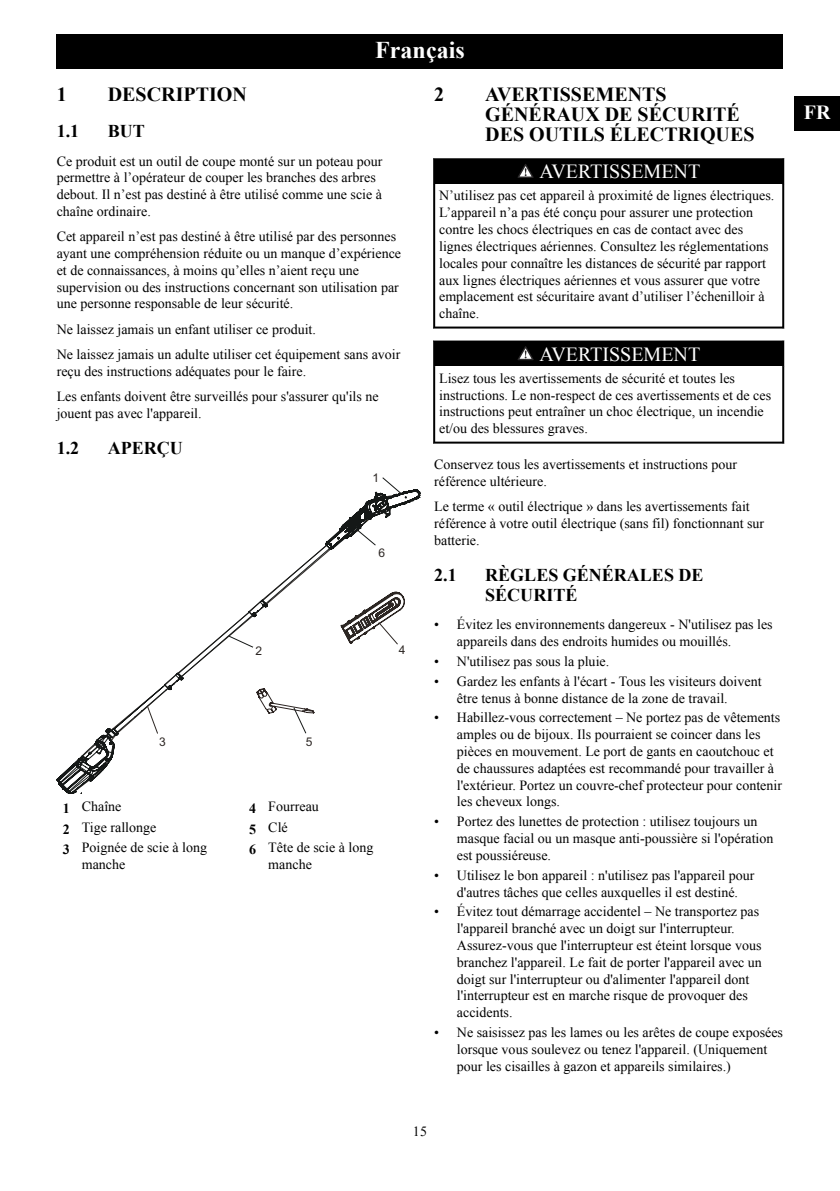
<style>
.page{position:relative;width:840px;height:1191px;background:#fff}
.page>*{position:absolute;margin:0;border:0;box-sizing:border-box;transform-origin:0 0}
.t1{font:700 24px "Times New Roman";color:#fff}
.t2{font:700 20px/20px "Times New Roman";color:#000}
.t3{font:20px "Times New Roman";color:#fff}
.t4{font:700 20px "Times New Roman";color:#fff}
.t5{font:700 18px/19.8px "Times New Roman";color:#000}
.t6{font:14px/16.8px "Times New Roman";color:#000}
.t7{font:12px "Arial";color:#2c2623}
.s1{font-weight:700}
</style>
<div class="page">
<svg style="left:57px;top:734px;width:58px;height:60px"></svg>
<svg style="left:105px;top:528px;width:235px;height:211px"></svg>
<svg style="left:146px;top:705px;width:12px;height:29px"></svg>
<svg style="left:340px;top:477px;width:80px;height:168px"></svg>
<div style="left:435px;top:160px;width:346px;height:24px;background:#000"></div>
<svg style="left:517px;top:164px;width:16px;height:14px"></svg>
<hr style="left:433px;top:158px;width:349px;height:2px;background:#000">
<hr style="left:433px;top:158px;width:2px;height:26px;background:#000">
<hr style="left:781px;top:158px;width:2px;height:26px;background:#000">
<hr style="left:433px;top:326px;width:349px;height:2px;background:#000">
<hr style="left:433px;top:184px;width:2px;height:144px;background:#000">
<hr style="left:781px;top:184px;width:2px;height:144px;background:#000">
<div style="left:435px;top:342px;width:346px;height:24px;background:#000"></div>
<svg style="left:517px;top:346px;width:16px;height:14px"></svg>
<hr style="left:433px;top:340px;width:349px;height:2px;background:#000">
<hr style="left:433px;top:340px;width:2px;height:26px;background:#000">
<hr style="left:781px;top:340px;width:2px;height:26px;background:#000">
<hr style="left:433px;top:441px;width:349px;height:2px;background:#000">
<hr style="left:433px;top:366px;width:2px;height:77px;background:#000">
<hr style="left:781px;top:366px;width:2px;height:77px;background:#000">
<div style="left:57px;top:34px;width:725px;height:34px;background:#000"></div>
<div style="left:794px;top:96px;width:45px;height:34px;background:#000"></div>
<h1 class="t1" style="left:375px;top:36px;width:91px">Français</h1>
<h2 class="t2" style="left:57px;top:84px;width:11px">1</h2>
<h2 class="t2" style="left:108px;top:84px;width:140px">DESCRIPTION</h2>
<p class="t5" style="left:57px;top:121px;width:24px">1.1</p>
<p class="t5" style="left:108px;top:121px;width:39px">BUT</p>
<p class="t6" style="left:57px;top:152px;width:327px">Ce produit est un outil de coupe monté sur un poteau pour permettre à l’opérateur de couper les branches des arbres debout. Il n’est pas destiné à être utilisé comme une scie à chaîne ordinaire.</p>
<p class="t6" style="left:57px;top:228px;width:346px">Cet appareil n’est pas destiné à être utilisé par des personnes ayant une compréhension réduite ou un manque d’expérience et de connaissances, à moins qu’elles n’aient reçu une supervision ou des instructions concernant son utilisation par une personne responsable de leur sécurité.</p>
<p class="t6" style="left:57px;top:316px;width:345px;line-height:25.2px">Ne laissez jamais un enfant utiliser ce produit.<br>Ne laissez jamais un adulte utiliser cet équipement sans avoir</p>
<p class="t6" style="left:57px;top:358px;width:323px;line-height:25.2px">reçu des instructions adéquates pour le faire.<br>Les enfants doivent être surveillés pour s'assurer qu'ils ne</p>
<p class="t6" style="left:57px;top:404px;width:146px">jouent pas avec l'appareil.</p>
<p class="t5" style="left:57px;top:438px;width:24px">1.2</p>
<p class="t5" style="left:108px;top:438px;width:76px">APERÇU</p>
<p class="t7" style="left:372px;top:471px;width:8px">1</p>
<p class="t7" style="left:159px;top:735px;width:8px">3</p>
<p class="t6" style="left:63px;top:795px;width:146px;line-height:20.8px"><span class="s1">1</span> Chaîne<br><span class="s1">2</span> Tige rallonge<br><span class="s1">3</span> Poignée de scie à long</p>
<p class="t6" style="left:82px;top:856px;width:45px">manche</p>
<p class="t7" style="left:378px;top:545px;width:8px">6</p>
<p class="t7" style="left:255px;top:644px;width:8px">2</p>
<p class="t7" style="left:398px;top:642px;width:8px">4</p>
<p class="t7" style="left:306px;top:735px;width:8px">5</p>
<p class="t6" style="left:249px;top:795px;width:125px;line-height:20.8px"><span class="s1">4</span> Fourreau<br><span class="s1">5</span> Clé<br><span class="s1">6</span> Tête de scie à long</p>
<p class="t6" style="left:268px;top:856px;width:45px">manche</p>
<h2 class="t2" style="left:434px;top:84px;width:11px">2</h2>
<h2 class="t2" style="left:485px;top:84px;width:270px">AVERTISSEMENTS<br>GÉNÉRAUX DE SÉCURITÉ<br>DES OUTILS ÉLECTRIQUES</h2>
<h2 class="t3" style="left:539px;top:160px;width:162px">AVERTISSEMENT</h2>
<p class="t6" style="left:439px;top:187px;width:336px">N’utilisez pas cet appareil à proximité de lignes électriques.<br>L’appareil n’a pas été conçu pour assurer une protection contre les chocs électriques en cas de contact avec des lignes électriques aériennes. Consultez les réglementations locales pour connaître les distances de sécurité par rapport aux lignes électriques aériennes et vous assurer que votre emplacement est sécuritaire avant d’utiliser l’échenilloir à chaîne.</p>
<h2 class="t3" style="left:539px;top:343px;width:162px">AVERTISSEMENT</h2>
<p class="t6" style="left:439px;top:370px;width:333px">Lisez tous les avertissements de sécurité et toutes les instructions. Le non-respect de ces avertissements et de ces instructions peut entraîner un choc électrique, un incendie et/ou des blessures graves.</p>
<p class="t6" style="left:434px;top:456px;width:304px">Conservez tous les avertissements et instructions pour référence ultérieure.</p>
<p class="t6" style="left:434px;top:498px;width:331px">Le terme « outil électrique » dans les avertissements fait référence à votre outil électrique (sans fil) fonctionnant sur batterie.</p>
<p class="t5" style="left:434px;top:565px;width:24px">2.1</p>
<p class="t5" style="left:485px;top:565px;width:220px">RÈGLES GÉNÉRALES DE<br>SÉCURITÉ</p>
<p class="t6" style="left:456px;top:616px;width:317px;text-indent:-23px">• Évitez les environnements dangereux - N'utilisez pas les appareils dans des endroits humides ou mouillés.</p>
<p class="t6" style="left:434px;top:653px;width:176px">• N'utilisez pas sous la pluie.</p>
<p class="t6" style="left:456px;top:672px;width:306px;text-indent:-23px">• Gardez les enfants à l'écart - Tous les visiteurs doivent être tenus à bonne distance de la zone de travail.</p>
<p class="t6" style="left:456px;top:709px;width:326px;text-indent:-23px">• Habillez-vous correctement – Ne portez pas de vêtements amples ou de bijoux. Ils pourraient se coincer dans les pièces en mouvement. Le port de gants en caoutchouc et de chaussures adaptées est recommandé pour travailler à l'extérieur. Portez un couvre-chef protecteur pour contenir les cheveux longs.</p>
<p class="t6" style="left:456px;top:813px;width:318px;text-indent:-23px">• Portez des lunettes de protection : utilisez toujours un masque facial ou un masque anti-poussière si l'opération est poussiéreuse.</p>
<p class="t6" style="left:434px;top:866px;width:322px;text-align:center">• Utilisez le bon appareil : n'utilisez pas l'appareil pour d'autres tâches que celles auxquelles il est destiné.</p>
<p class="t6" style="left:456px;top:903px;width:306px;text-indent:-23px">• Évitez tout démarrage accidentel – Ne transportez pas l'appareil branché avec un doigt sur l'interrupteur.<br>Assurez-vous que l'interrupteur est éteint lorsque vous branchez l'appareil. Le fait de porter l'appareil avec un doigt sur l'interrupteur ou d'alimenter l'appareil dont l'interrupteur est en marche risque de provoquer des accidents.</p>
<p class="t6" style="left:456px;top:1023px;width:327px;text-indent:-23px">• Ne saisissez pas les lames ou les arêtes de coupe exposées lorsque vous soulevez ou tenez l'appareil. (Uniquement pour les cisailles à gazon et appareils similaires.)</p>
<p class="t6" style="left:413px;top:1122px;width:15px">15</p>
<h2 class="t4" style="left:803px;top:101px;width:28px">FR</h2>
</div>
